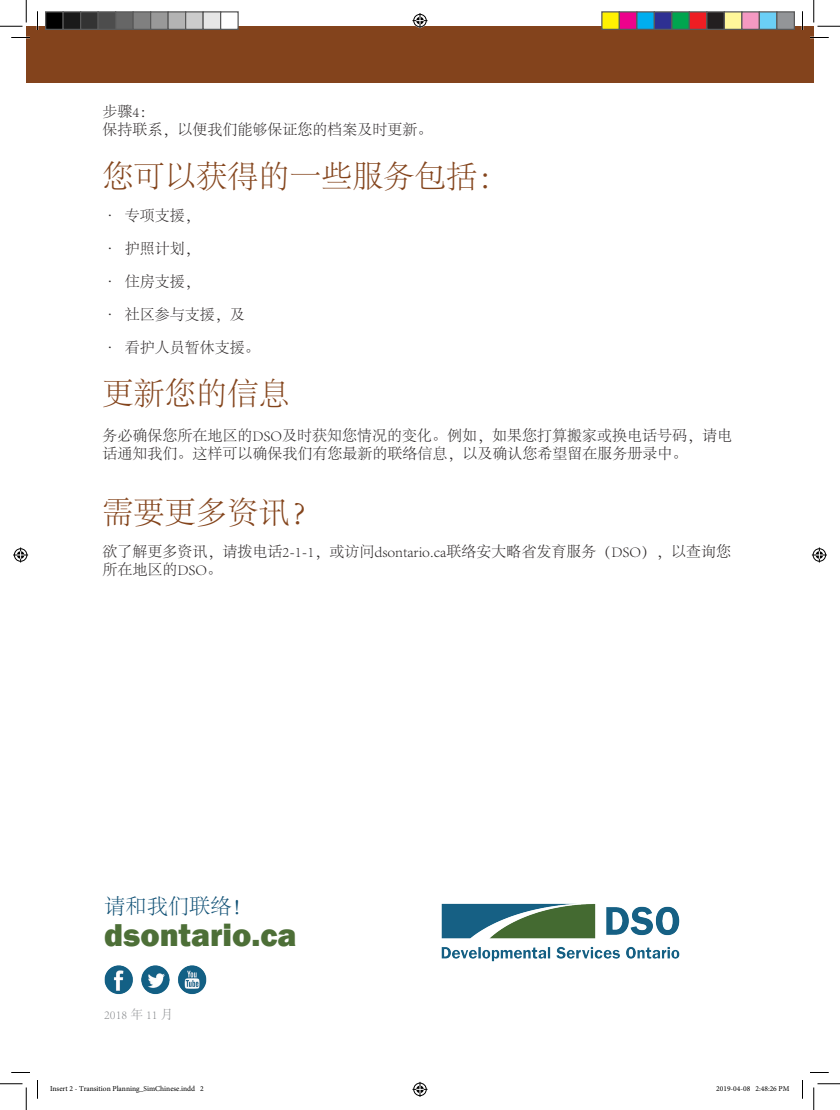
<style>
.page{position:relative;width:840px;height:1110px;background:#fff}
.page>*{position:absolute;margin:0;border:0;box-sizing:border-box;transform-origin:0 0}
.t1{font:800 32.5px "Franklin Gothic";color:#4d6f37}
.t2{font:300 31.25px "Adobe Song Std";color:#84451d}
.t3{font:300 21.25px "Adobe Song Std";color:#0e4f74}
.t4{font:300 15px/18px "Adobe Song Std";color:#231f20}
.t5{font:300 12.5px "Adobe Song Std";color:#87898c}
.t6{font:7.5px "Minion Pro";color:#000}
</style>
<div class="page">
<div style="left:26px;top:26px;width:788px;height:56px;background:#83431c"></div>
<img style="left:441px;top:903px;width:239px;height:59px">
<img style="left:104px;top:965px;width:103px;height:30px">
<svg style="left:11px;top:37px;width:19px;height:1px"></svg>
<svg style="left:810px;top:37px;width:19px;height:1px"></svg>
<svg style="left:11px;top:1072px;width:19px;height:1px"></svg>
<svg style="left:810px;top:1072px;width:19px;height:1px"></svg>
<svg style="left:37px;top:11px;width:1px;height:19px"></svg>
<svg style="left:37px;top:1080px;width:1px;height:19px"></svg>
<svg style="left:802px;top:11px;width:1px;height:19px"></svg>
<svg style="left:802px;top:1080px;width:1px;height:19px"></svg>
<svg style="left:0;top:0;width:27px;height:27px"></svg>
<svg style="left:0;top:1084px;width:27px;height:26px"></svg>
<svg style="left:814px;top:0;width:26px;height:27px"></svg>
<svg style="left:814px;top:1084px;width:26px;height:26px"></svg>
<svg style="left:412px;top:13px;width:16px;height:15px"></svg>
<svg style="left:412px;top:1082px;width:16px;height:15px"></svg>
<svg style="left:13px;top:548px;width:15px;height:14px"></svg>
<svg style="left:812px;top:548px;width:15px;height:14px"></svg>
<div style="left:46px;top:12px;width:17px;height:17px;background:#000"></div>
<div style="left:45px;top:11px;width:19px;height:19px;border:1px solid #595959"></div>
<div style="left:63px;top:12px;width:18px;height:17px;background:#1a1a1a"></div>
<div style="left:62px;top:11px;width:19px;height:19px;border:1px solid #595959"></div>
<div style="left:81px;top:12px;width:17px;height:17px;background:#333"></div>
<div style="left:80px;top:11px;width:19px;height:19px;border:1px solid #595959"></div>
<div style="left:98px;top:12px;width:18px;height:17px;background:#4d4d4d"></div>
<div style="left:98px;top:11px;width:18px;height:19px;border:1px solid #595959"></div>
<div style="left:116px;top:12px;width:17px;height:17px;background:#666"></div>
<div style="left:115px;top:11px;width:19px;height:19px;border:1px solid #595959"></div>
<div style="left:133px;top:12px;width:18px;height:17px;background:#808080"></div>
<div style="left:132px;top:11px;width:19px;height:19px;border:1px solid #595959"></div>
<div style="left:151px;top:12px;width:17px;height:17px;background:#999"></div>
<div style="left:150px;top:11px;width:19px;height:19px;border:1px solid #595959"></div>
<div style="left:168px;top:12px;width:18px;height:17px;background:#b3b3b3"></div>
<div style="left:168px;top:11px;width:18px;height:19px;border:1px solid #595959"></div>
<div style="left:186px;top:12px;width:17px;height:17px;background:#ccc"></div>
<div style="left:185px;top:11px;width:19px;height:19px;border:1px solid #595959"></div>
<div style="left:203px;top:12px;width:18px;height:17px;background:#e6e6e6"></div>
<div style="left:202px;top:11px;width:19px;height:19px;border:1px solid #595959"></div>
<div style="left:221px;top:12px;width:17px;height:17px;background:#fff"></div>
<div style="left:220px;top:11px;width:19px;height:19px;border:1px solid #595959"></div>
<div style="left:602px;top:12px;width:17px;height:17px;background:#fff101"></div>
<div style="left:601px;top:11px;width:19px;height:19px;border:1px solid #595959"></div>
<div style="left:619px;top:12px;width:18px;height:17px;background:#ed028c"></div>
<div style="left:619px;top:11px;width:19px;height:19px;border:1px solid #595959"></div>
<div style="left:637px;top:12px;width:17px;height:17px;background:#00aeef"></div>
<div style="left:636px;top:11px;width:19px;height:19px;border:1px solid #595959"></div>
<div style="left:654px;top:12px;width:18px;height:17px;background:#2e3092"></div>
<div style="left:654px;top:11px;width:18px;height:19px;border:1px solid #595959"></div>
<div style="left:672px;top:12px;width:17px;height:17px;background:#00a54f"></div>
<div style="left:671px;top:11px;width:19px;height:19px;border:1px solid #595959"></div>
<div style="left:689px;top:12px;width:18px;height:17px;background:#ee1d23"></div>
<div style="left:689px;top:11px;width:19px;height:19px;border:1px solid #595959"></div>
<div style="left:707px;top:12px;width:17px;height:17px;background:#231f20"></div>
<div style="left:706px;top:11px;width:19px;height:19px;border:1px solid #595959"></div>
<div style="left:724px;top:12px;width:18px;height:17px;background:#fff79a"></div>
<div style="left:724px;top:11px;width:18px;height:19px;border:1px solid #595959"></div>
<div style="left:742px;top:12px;width:17px;height:17px;background:#f499c2"></div>
<div style="left:741px;top:11px;width:19px;height:19px;border:1px solid #595959"></div>
<div style="left:759px;top:12px;width:18px;height:17px;background:#6bcff6"></div>
<div style="left:759px;top:11px;width:19px;height:19px;border:1px solid #595959"></div>
<div style="left:777px;top:12px;width:17px;height:17px;background:#939598"></div>
<div style="left:776px;top:11px;width:19px;height:19px;border:1px solid #595959"></div>
<p class="t4" style="left:102px;top:103px;width:53px">步骤4：</p>
<p class="t4" style="left:102px;top:121px;width:331px">保持联系，以便我们能够保证您的档案及时更新。</p>
<p class="t2" style="left:102px;top:159px;width:408px">您可以获得的一些服务包括：</p>
<p class="t4" style="left:102px;top:207px;width:99px">• 专项支援，</p>
<p class="t4" style="left:102px;top:240px;width:99px">• 护照计划，</p>
<p class="t4" style="left:102px;top:273px;width:99px">• 住房支援，</p>
<p class="t4" style="left:102px;top:306px;width:144px">• 社区参与支援，及</p>
<p class="t4" style="left:102px;top:339px;width:159px">• 看护人员暂休支援。</p>
<p class="t2" style="left:102px;top:377px;width:189px">更新您的信息</p>
<p class="t4" style="left:102px;top:427px;width:631px">务必确保您所在地区的DSO及时获知您情况的变化。例如，如果您打算搬家或换电话号码，请电话通知我们。这样可以确保我们有您最新的联络信息，以及确认您希望留在服务册录中。</p>
<p class="t2" style="left:102px;top:495px;width:220px">需要更多资讯？</p>
<p class="t4" style="left:102px;top:543px;width:630px">欲了解更多资讯，请拨电话2-1-1，或访问dsontario.ca联络安大略省发育服务（DSO），以查询您所在地区的DSO。</p>
<p class="t3" style="left:104px;top:894px;width:150px">请和我们联络！</p>
<p class="t1" style="left:104px;top:914px;width:194px">dsontario.ca</p>
<p class="t5" style="left:104px;top:1007px;width:71px">2018 年 11 月</p>
<p class="t6" style="left:50px;top:1084px;width:155px">Insert 2 - Transition Planning_SimChinese.indd 2</p>
<p class="t6" style="left:716px;top:1084px;width:75px">2019-04-08 2:48:26 PM</p>
</div>
